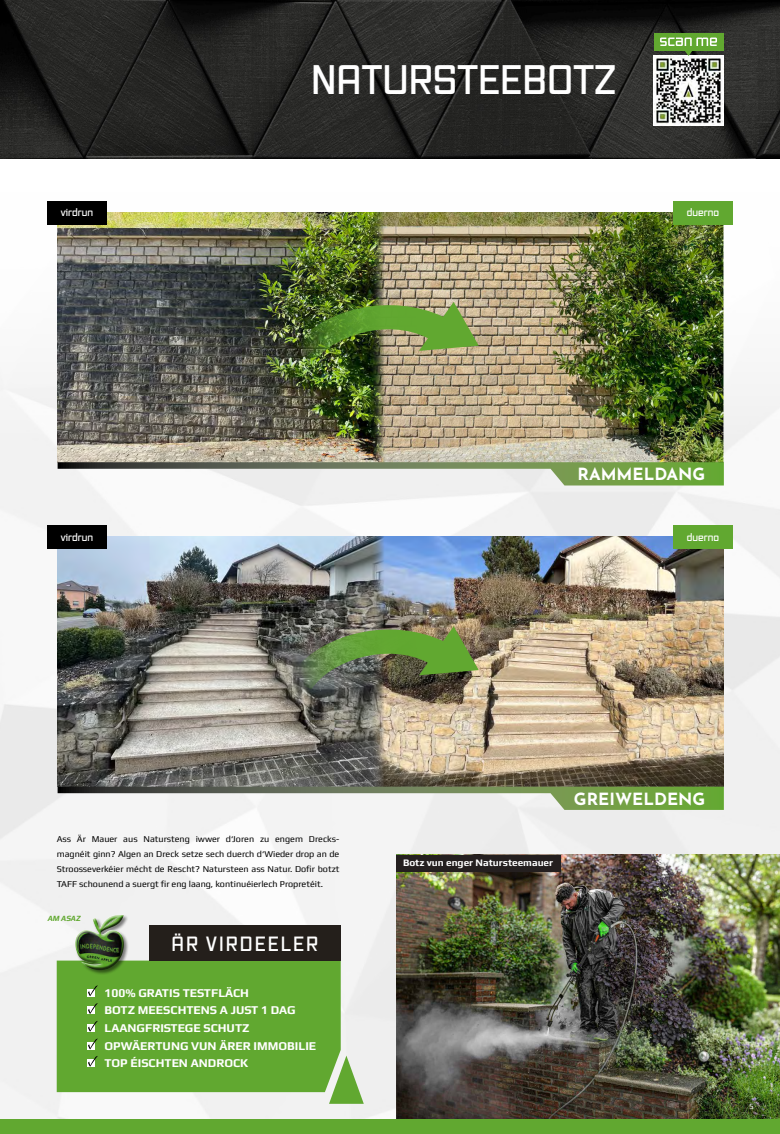
<style>
.page{position:relative;width:780px;height:1134px;background:#fff}
.page>*{position:absolute;margin:0;border:0;box-sizing:border-box;transform-origin:0 0}
.t1{font:600 40px "Vox";color:#fff}
.t2{font:600 20px "Vox";letter-spacing:.1em;color:#fff}
.t3{font:100 16.8px "Josefin Sans";color:#fff}
.t4{font:700 12px/17.7px "Play";color:#fff}
.t5{font:700 10px "Play";color:#fff}
.t6{font:600 9.8px "Vox";color:#fff}
.t7{font:9px/15px "Play";color:#000;text-align:justify}
.t8{font:italic 700 8px "Play";color:#61a830;scale:.95 1}
.t9{font:8px "Play";color:#fff}
</style>
<div class="page">
<img style="left:0;top:0;width:780px;height:1120px">
<img style="left:396px;top:855px;width:384px;height:265px">
<div style="left:0;top:1120px;width:780px;height:14px;background:#61a830"></div>
<img style="left:653px;top:56px;width:70px;height:69px">
<div style="left:653px;top:33px;width:70px;height:18px;background:#61a830"></div>
<svg style="left:660px;top:38px;width:57px;height:18px"></svg>
<img style="left:58px;top:212px;width:313px;height:250px">
<img style="left:58px;top:537px;width:313px;height:250px">
<img style="left:371px;top:212px;width:352px;height:250px">
<img style="left:371px;top:537px;width:352px;height:250px">
<img style="left:288px;top:293px;width:190px;height:72px">
<img style="left:288px;top:617px;width:190px;height:72px">
<div style="left:47px;top:201px;width:60px;height:23px;background:#000"></div>
<div style="left:47px;top:525px;width:60px;height:24px;background:#000"></div>
<div style="left:673px;top:201px;width:59px;height:23px;background:#61a830"></div>
<div style="left:673px;top:525px;width:59px;height:24px;background:#61a830"></div>
<svg style="left:58px;top:462px;width:665px;height:23px"></svg>
<svg style="left:58px;top:787px;width:665px;height:23px"></svg>
<div style="left:396px;top:855px;width:165px;height:16px;background:#241f1f"></div>
<div style="left:57px;top:960px;width:284px;height:132px;background:#61a830"></div>
<div style="left:87px;top:989px;width:8px;height:7px;background:#fff"></div>
<svg style="left:88px;top:985px;width:10px;height:11px"></svg>
<div style="left:87px;top:1006px;width:8px;height:8px;background:#fff"></div>
<svg style="left:88px;top:1003px;width:10px;height:11px"></svg>
<div style="left:87px;top:1024px;width:8px;height:8px;background:#fff"></div>
<svg style="left:88px;top:1021px;width:10px;height:10px"></svg>
<div style="left:87px;top:1042px;width:8px;height:8px;background:#fff"></div>
<svg style="left:88px;top:1038px;width:10px;height:11px"></svg>
<div style="left:87px;top:1059px;width:8px;height:8px;background:#fff"></div>
<svg style="left:88px;top:1056px;width:10px;height:11px"></svg>
<svg style="left:329px;top:1055px;width:35px;height:49px"></svg>
<div style="left:149px;top:925px;width:192px;height:35px;background:#241f1b"></div>
<img style="left:56px;top:900px;width:87px;height:76px">
<div style="left:72px;top:912px;width:54px;height:55px;background:#fff;opacity:.75"></div>
<div style="left:76px;top:913px;width:51px;height:60px;background:#000;opacity:.75"></div>
<p class="t6" style="left:61px;top:206px;width:34px">virdrun</p>
<p class="t6" style="left:61px;top:530px;width:34px">virdrun</p>
<h1 class="t1" style="left:311px;top:53px;width:306px">NATURSTEEBOTZ</h1>
<p class="t6" style="left:686px;top:206px;width:34px">duerno</p>
<h3 class="t3" style="left:577px;top:462px;width:129px">RAMMELDANG</h3>
<p class="t6" style="left:686px;top:530px;width:34px">duerno</p>
<p class="t7" style="left:57px;top:831px;width:284px">Ass Är Mauer aus Natursteng iwwer d‘Joren zu engem Drecks&shy;magnéit ginn? Algen an Dreck setze sech duerch d‘Wieder drop an de Stroosseverkéier mécht de Rescht? Natursteen ass Natur. Dofir botzt TAFF schounend a suergt fir eng laang, kontinuéierlech Propretéit.</p>
<p class="t8" style="left:47px;top:914px;width:38px">AM ASAZ</p>
<h2 class="t2" style="left:171px;top:930px;width:148px">ÄR VIRDEELER</h2>
<h3 class="t4" style="left:104px;top:983px;width:213px">100% GRATIS TESTFLÄCH<br>BOTZ MEESCHTENS A JUST 1 DAG<br>LAANGFRISTEGE SCHUTZ<br>OPWÄERTUNG VUN ÄRER IMMOBILIE<br>TOP ÉISCHTEN ANDROCK</h3>
<p class="t5" style="left:403px;top:857px;width:152px">Botz vun enger Natursteemauer</p>
<h3 class="t3" style="left:574px;top:786px;width:133px">GREIWELDENG</h3>
<p class="t9" style="left:749px;top:1102px;width:6px">5</p>
</div>
